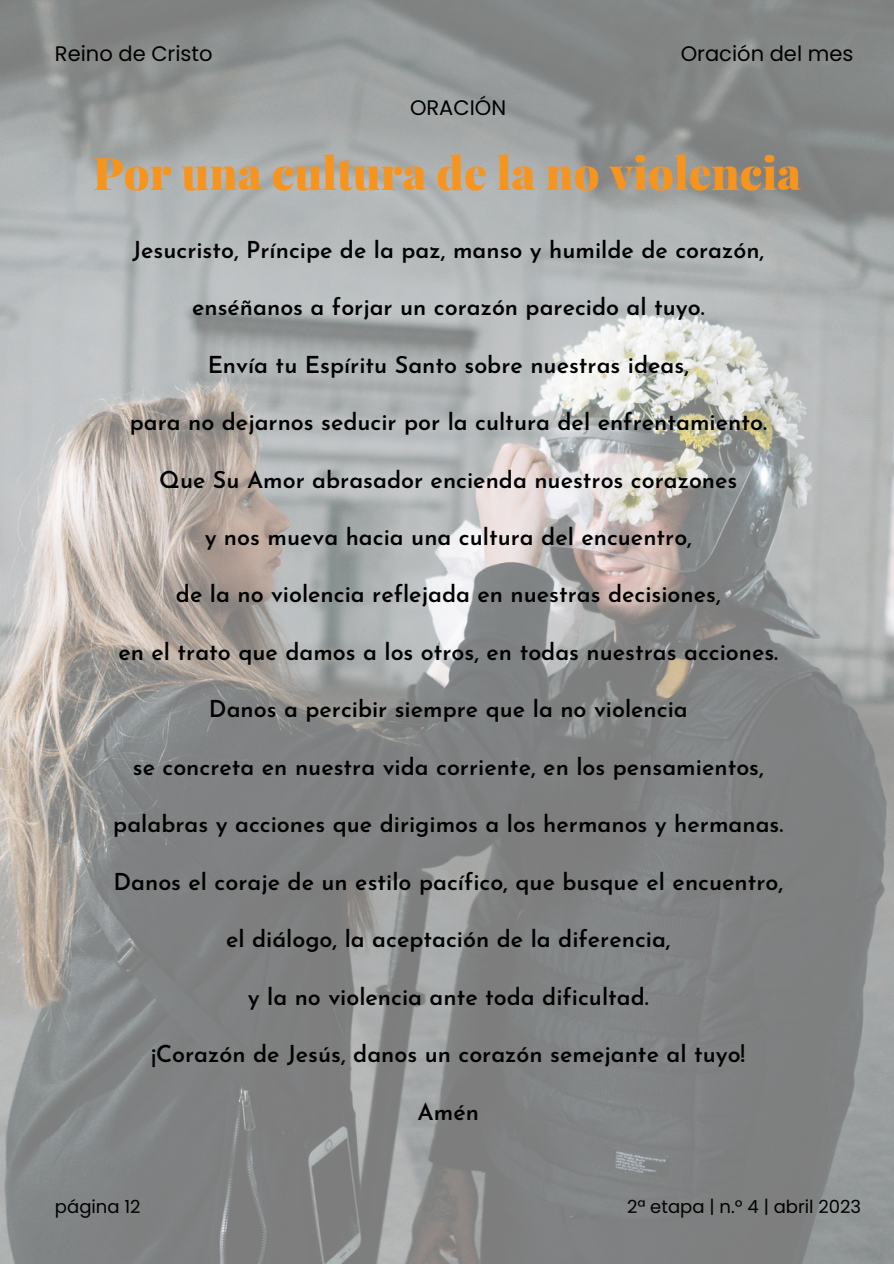
<style>
.page{position:relative;width:894px;height:1264px;background:#fff}
.page>*{position:absolute;margin:0;border:0;box-sizing:border-box;transform-origin:0 0}
.t1{font:900 45px "Playfair Display";color:#f7941e}
.t2{font:600 23.25px "Josefin Sans";color:#000}
.t3{font:21px "Poppins";color:#000}
.t4{font:18px "Poppins";color:#000}
</style>
<div class="page">
<img style="left:0;top:0;width:893px;height:1263px">
<p class="t3" style="left:55px;top:39px;width:159px">Reino de Cristo</p>
<p class="t3" style="left:680px;top:39px;width:174px">Oración del mes</p>
<p class="t3" style="left:410px;top:93px;width:98px">ORACIÓN</p>
<h1 class="t1" style="left:93px;top:141px;width:709px">Por una cultura de la no violencia</h1>
<p class="t2" style="left:132px;top:240px;width:633px">Jesucristo, Príncipe de la paz, manso y humilde de corazón,</p>
<p class="t2" style="left:192px;top:298px;width:514px">enséñanos a forjar un corazón parecido al tuyo.</p>
<p class="t2" style="left:207px;top:355px;width:483px">Envía tu Espíritu Santo sobre nuestras ideas,</p>
<p class="t2" style="left:130px;top:412px;width:638px">para no dejarnos seducir por la cultura del enfrentamiento.</p>
<p class="t2" style="left:159px;top:470px;width:579px">Que Su Amor abrasador encienda nuestros corazones</p>
<p class="t2" style="left:205px;top:527px;width:488px">y nos mueva hacia una cultura del encuentro,</p>
<p class="t2" style="left:176px;top:585px;width:546px">de la no violencia reflejada en nuestras decisiones,</p>
<p class="t2" style="left:118px;top:642px;width:661px">en el trato que damos a los otros, en todas nuestras acciones.</p>
<p class="t2" style="left:209px;top:700px;width:480px">Danos a percibir siempre que la no violencia</p>
<p class="t2" style="left:133px;top:757px;width:632px">se concreta en nuestra vida corriente, en los pensamientos,</p>
<p class="t2" style="left:113px;top:814px;width:671px">palabras y acciones que dirigimos a los hermanos y hermanas.</p>
<p class="t2" style="left:113px;top:872px;width:671px">Danos el coraje de un estilo pacífico, que busque el encuentro,</p>
<p class="t2" style="left:226px;top:929px;width:446px">el diálogo, la aceptación de la diferencia,</p>
<p class="t2" style="left:248px;top:987px;width:402px">y la no violencia ante toda dificultad.</p>
<p class="t2" style="left:151px;top:1044px;width:595px">¡Corazón de Jesús, danos un corazón semejante al tuyo!</p>
<p class="t2" style="left:417px;top:1102px;width:63px">Amén</p>
<p class="t4" style="left:55px;top:1193px;width:87px">página 12</p>
<p class="t4" style="left:627px;top:1193px;width:235px">2ª etapa | n.º 4 | abril 2023</p>
</div>
